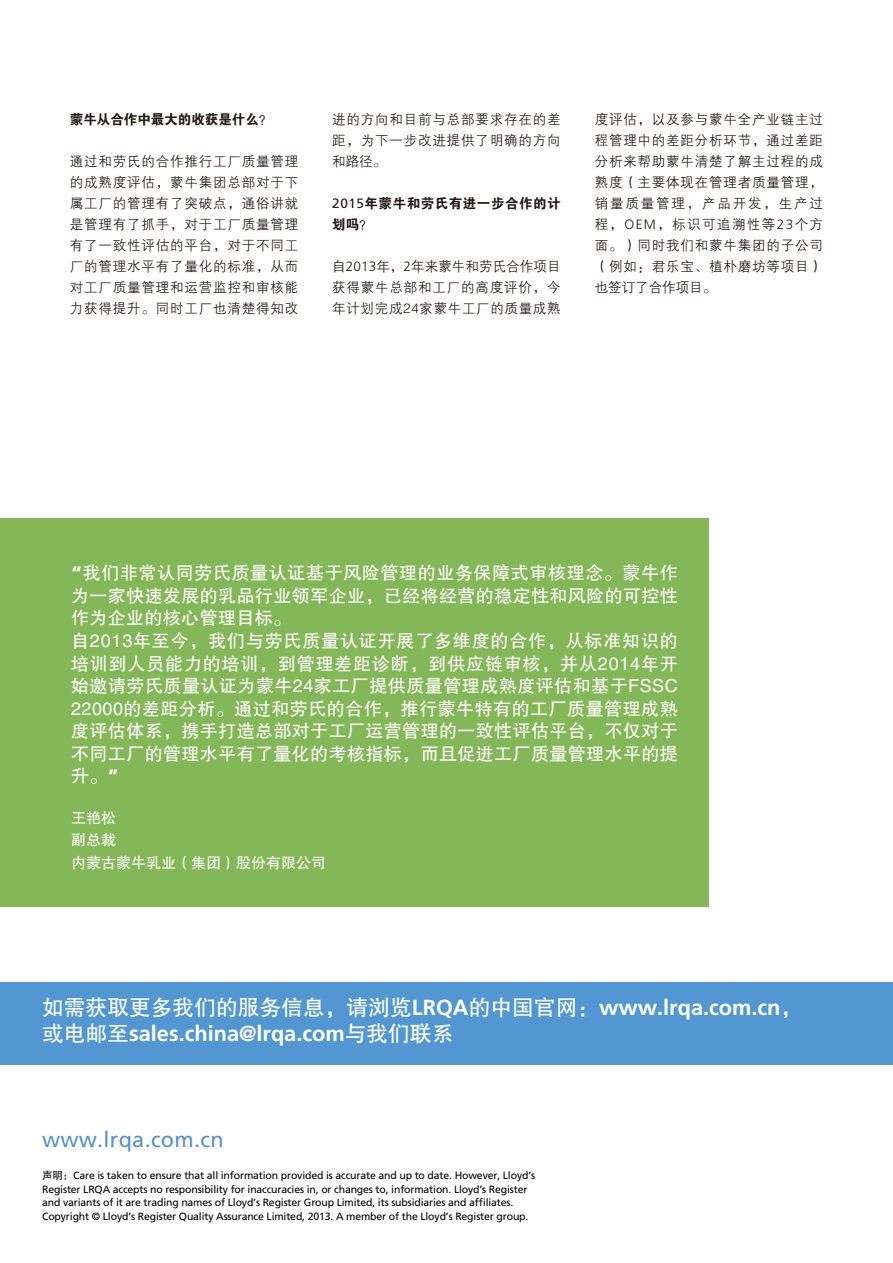
<style>
.page{position:relative;width:893px;height:1263px;background:#fff}
.page>*{position:absolute;margin:0;border:0;box-sizing:border-box;transform-origin:0 0}
.t1{font:21.75px "FZHTJW GB1 0";color:#fff}
.t2{font:700 21.75px "Frutiger LT Std";color:#fff}
.t3{font:21.75px "Frutiger LT Std";letter-spacing:.015em;color:#5492c8}
.t4{font:18px/22.5px "FZHTJW GB1 0";letter-spacing:.025em;color:#fff}
.t5{font:15px/22.5px "FZHTJW GB1 0";color:#fff}
.t6{font:13.5px/21px "FZZDXJW GB1 0";letter-spacing:.06em;color:#221815;text-align:justify}
.t7{font:13.5px/21px "FZDHTJW GB1 0";letter-spacing:.04em;color:#221815}
.t8{font:13.5px "FZDHTJW GB1 0";color:#221815}
.t9{font:10.5px/13.5px "Frutiger LT Std";letter-spacing:-.015em;color:#040000}
.s1{font-family:"Frutiger"}
.s2{font-family:"Frutiger";font-weight:300}
.s3{font-family:"Frutiger";font-weight:900}
.s4{font-family:"Frutiger LT Std";font-weight:700}
.s5{font-family:"FZHTJW GB1 0";font-weight:400}
.s6{font-family:"FZHTJW GB1 0"}
</style>
<div class="page">
<div style="left:0;top:982px;width:893px;height:82px;background:#5297d2"></div>
<div style="left:0;top:518px;width:708px;height:389px;background:#84b757"></div>
<p class="t8" style="left:70px;top:112px;width:204px">蒙牛从合作中最大的收获是什么？</p>
<p class="t6" style="left:70px;top:151px;width:230px">通过和劳氏的合作推行工厂质量管理的成熟度评估，蒙牛集团总部对于下属工厂的管理有了突破点，通俗讲就是管理有了抓手，对于工厂质量管理有了一致性评估的平台，对于不同工厂的管理水平有了量化的标准，从而对工厂质量管理和运营监控和审核能力获得提升。同时工厂也清楚得知改</p>
<p class="t6" style="left:332px;top:109px;width:230px">进的方向和目前与总部要求存在的差距，为下一步改进提供了明确的方向和路径。</p>
<p class="t7" style="left:332px;top:193px;width:230px"><span class="s1">2015</span>年蒙牛和劳氏有进一步合作的计划吗？</p>
<p class="t6" style="left:332px;top:256px;width:230px">自<span class="s2">2013</span>年，<span class="s2">2</span>年来蒙牛和劳氏合作项目获得蒙牛总部和工厂的高度评价，今年计划完成24家蒙牛工厂的质量成熟</p>
<p class="t6" style="left:595px;top:109px;width:230px">度评估，以及参与蒙牛全产业链主过程管理中的差距分析环节，通过差距分析来帮助蒙牛清楚了解主过程的成熟度（主要体现在管理者质量管理，销量质量管理，产品开发，生产过程，<span class="s2">OEM</span>，标识可追溯性等<span class="s2">23</span>个方面。）同时我们和蒙牛集团的子公司（例如：君乐宝、植朴磨坊等项目）也签订了合作项目。</p>
<p class="t4" style="left:71px;top:562px;width:608px"><span class="s3">“</span>我们非常认同劳氏质量认证基于风险管理的业务保障式审核理念。蒙牛作为一家快速发展的乳品行业领军企业，已经将经营的稳定性和风险的可控性作为企业的核心管理目标。<br>自2013年至今，我们与劳氏质量认证开展了多维度的合作，从标准知识的培训到人员能力的培训，到管理差距诊断，到供应链审核，并从2014年开始邀请劳氏质量认证为蒙牛24家工厂提供质量管理成熟度评估和基于FSSC 22000的差距分析。通过和劳氏的合作，推行蒙牛特有的工厂质量管理成熟度评估体系，携手打造总部对于工厂运营管理的一致性评估平台，不仅对于不同工厂的管理水平有了量化的考核指标，而且促进工厂质量管理水平的提升。<span class="s3">”</span></p>
<h3 class="t5" style="left:71px;top:806px;width:257px">王艳松<br>副总裁<br>内蒙古蒙牛乳业（集团）股份有限公司</h3>
<h1 class="t1" style="left:42px;top:995px;width:762px">如需获取更多我们的服务信息，请浏览<span class="s4">LRQA</span>的中国官网：<span class="s4">www.lrqa.com.cn</span>，</h1>
<h1 class="t2" style="left:42px;top:1020px;width:413px"><span class="s5">或电邮至</span>sales.china@lrqa.com<span class="s5">与我们联系</span></h1>
<h1 class="t3" style="left:42px;top:1126px;width:183px">www.lrqa.com.cn</h1>
<p class="t9" style="left:42px;top:1169px;width:495px"><span class="s6">声明：</span>Care is taken to ensure that all information provided is accurate and up to date. However, Lloyd’s Register LRQA accepts no responsibility for inaccuracies in, or changes to, information. Lloyd’s Register and variants of it are trading names of Lloyd’s Register Group Limited, its subsidiaries and affiliates.<br>Copyright © Lloyd’s Register Quality Assurance Limited, 2013. A member of the Lloyd’s Register group.</p>
</div>
